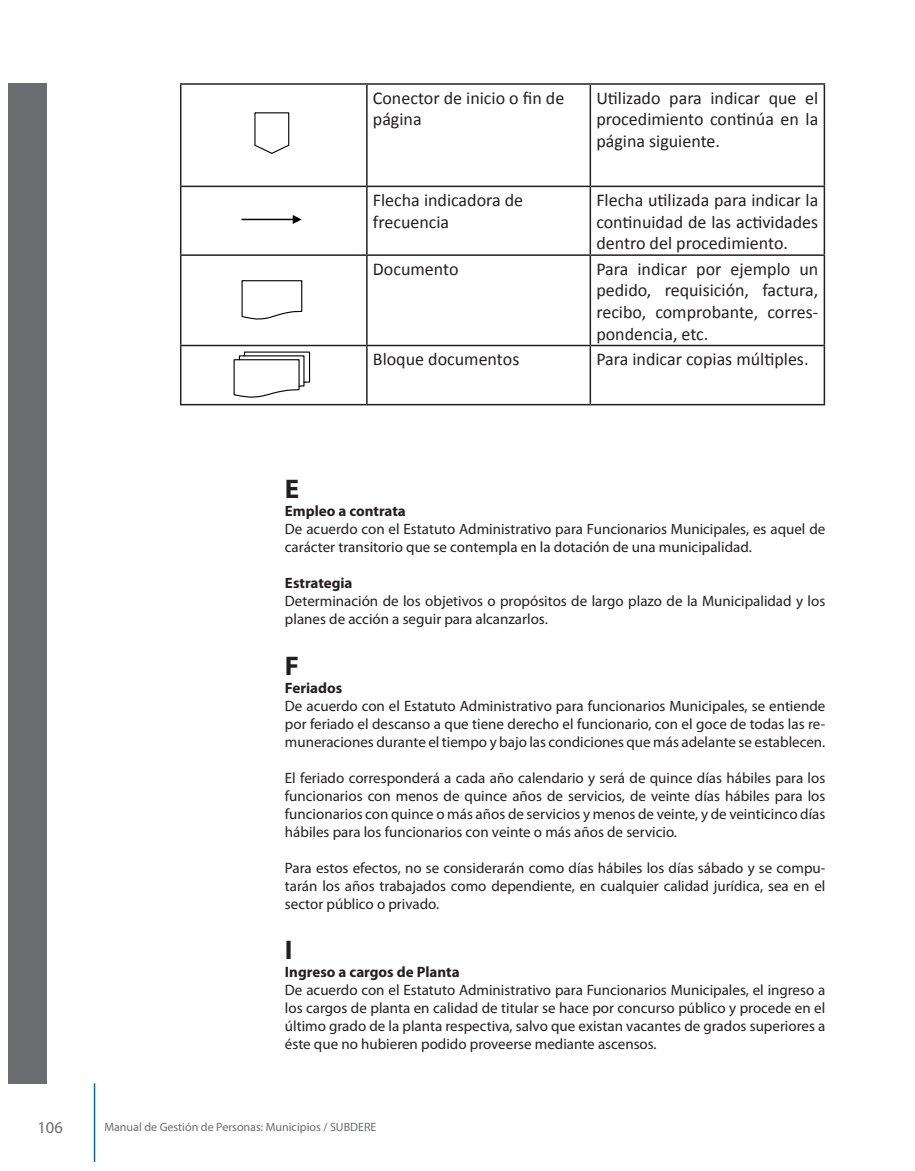
<style>
.page{position:relative;width:915px;height:1171px;background:#fff}
.page>*{position:absolute;margin:0;border:0;box-sizing:border-box;transform-origin:0 0}
.t1{font:700 27px "Myriad Pro";color:#231f20}
.t2{font:18px/21.6px "Calibri";color:#231f20;text-align:justify}
.t3{font:16.5px "Myriad Pro";color:#6c6d70}
.t4{font:15px/18px "Myriad Pro";color:#231f20;text-align:justify}
.t5{font:700 15px "Myriad Pro";color:#231f20}
.t6{font:12px "Myriad Pro";color:#6c6d70}
</style>
<div class="page">
<div style="left:9px;top:83px;width:38px;height:999px;background:#6c6d70"></div>
<hr style="left:94px;top:1082px;width:1px;height:79px;background:#006cb7">
<hr style="left:180px;top:83px;width:187px;height:2px;background:#231f20">
<hr style="left:180px;top:85px;width:1px;height:100px;background:#231f20">
<hr style="left:367px;top:83px;width:223px;height:2px;background:#231f20">
<hr style="left:366px;top:85px;width:1px;height:100px;background:#231f20">
<hr style="left:590px;top:83px;width:234px;height:2px;background:#231f20">
<hr style="left:589px;top:85px;width:2px;height:100px;background:#231f20">
<hr style="left:823px;top:85px;width:1px;height:100px;background:#231f20">
<hr style="left:180px;top:185px;width:187px;height:2px;background:#231f20">
<hr style="left:180px;top:187px;width:1px;height:67px;background:#231f20">
<hr style="left:367px;top:185px;width:223px;height:2px;background:#231f20">
<hr style="left:366px;top:187px;width:1px;height:67px;background:#231f20">
<hr style="left:590px;top:185px;width:234px;height:2px;background:#231f20">
<hr style="left:589px;top:187px;width:2px;height:67px;background:#231f20">
<hr style="left:823px;top:187px;width:1px;height:67px;background:#231f20">
<hr style="left:180px;top:254px;width:187px;height:2px;background:#231f20">
<hr style="left:180px;top:256px;width:1px;height:88px;background:#231f20">
<hr style="left:367px;top:254px;width:223px;height:2px;background:#231f20">
<hr style="left:366px;top:256px;width:1px;height:88px;background:#231f20">
<hr style="left:590px;top:254px;width:234px;height:2px;background:#231f20">
<hr style="left:589px;top:256px;width:2px;height:88px;background:#231f20">
<hr style="left:823px;top:256px;width:1px;height:88px;background:#231f20">
<hr style="left:180px;top:344px;width:187px;height:2px;background:#231f20">
<hr style="left:180px;top:346px;width:1px;height:58px;background:#231f20">
<hr style="left:367px;top:344px;width:223px;height:2px;background:#231f20">
<hr style="left:366px;top:346px;width:1px;height:58px;background:#231f20">
<hr style="left:590px;top:344px;width:234px;height:2px;background:#231f20">
<hr style="left:589px;top:346px;width:2px;height:58px;background:#231f20">
<hr style="left:823px;top:346px;width:1px;height:58px;background:#231f20">
<hr style="left:180px;top:404px;width:187px;height:1px;background:#231f20">
<hr style="left:367px;top:404px;width:223px;height:1px;background:#231f20">
<hr style="left:590px;top:404px;width:234px;height:1px;background:#231f20">
<svg style="left:254px;top:112px;width:35px;height:42px"></svg>
<hr style="left:242px;top:219px;width:52px;height:1px;background:#000">
<svg style="left:293px;top:215px;width:9px;height:9px"></svg>
<svg style="left:241px;top:280px;width:61px;height:39px"></svg>
<svg style="left:233px;top:351px;width:77px;height:46px"></svg>
<p class="t2" style="left:373px;top:87px;width:193px">Conector de inicio o fin de página</p>
<p class="t2" style="left:596px;top:87px;width:223px">Utilizado para indicar que el procedimiento continúa en la página siguiente.</p>
<p class="t2" style="left:373px;top:189px;width:152px">Flecha indicadora de frecuencia</p>
<p class="t2" style="left:596px;top:189px;width:223px">Flecha utilizada para indicar la continuidad de las actividades dentro del procedimiento.</p>
<p class="t2" style="left:373px;top:258px;width:87px">Documento</p>
<p class="t2" style="left:596px;top:258px;width:223px">Para indicar por ejemplo un pedido, requisición, factura, recibo, comprobante, corres&shy;pondencia, etc.</p>
<p class="t2" style="left:373px;top:348px;width:148px">Bloque documentos</p>
<p class="t2" style="left:596px;top:348px;width:214px">Para indicar copias múltiples.</p>
<h1 class="t1" style="left:285px;top:471px;width:16px">E</h1>
<p class="t5" style="left:285px;top:501px;width:122px">Empleo a contrata</p>
<p class="t4" style="left:285px;top:519px;width:541px">De acuerdo con el Estatuto Administrativo para Funcionarios Municipales, es aquel de carácter transitorio que se contempla en la dotación de una municipalidad.</p>
<p class="t5" style="left:285px;top:573px;width:69px">Estrategia</p>
<p class="t4" style="left:285px;top:591px;width:541px">Determinación de los objetivos o propósitos de largo plazo de la Municipalidad y los planes de acción a seguir para alcanzarlos.</p>
<h1 class="t1" style="left:285px;top:647px;width:16px">F</h1>
<p class="t5" style="left:285px;top:677px;width:59px">Feriados</p>
<p class="t4" style="left:285px;top:696px;width:542px">De acuerdo con el Estatuto Administrativo para funcionarios Municipales, se entiende por feriado el descanso a que tiene derecho el funcionario, con el goce de todas las re&shy;muneraciones durante el tiempo y bajo las condiciones que más adelante se establecen.</p>
<p class="t4" style="left:285px;top:768px;width:542px">El feriado corresponderá a cada año calendario y será de quince días hábiles para los funcionarios con menos de quince años de servicios, de veinte días hábiles para los funcionarios con quince o más años de servicios y menos de veinte, y de veinticinco días hábiles para los funcionarios con veinte o más años de servicio.</p>
<p class="t4" style="left:285px;top:858px;width:542px">Para estos efectos, no se considerarán como días hábiles los días sábado y se compu&shy;tarán los años trabajados como dependiente, en cualquier calidad jurídica, sea en el sector público o privado.</p>
<h1 class="t1" style="left:285px;top:932px;width:9px">I</h1>
<p class="t5" style="left:285px;top:962px;width:176px">Ingreso a cargos de Planta</p>
<p class="t4" style="left:285px;top:980px;width:542px">De acuerdo con el Estatuto Administrativo para Funcionarios Municipales, el ingreso a los cargos de planta en calidad de titular se hace por concurso público y procede en el último grado de la planta respectiva, salvo que existan vacantes de grados superiores a éste que no hubieren podido proveerse mediante ascensos.</p>
<p class="t3" style="left:37px;top:1116px;width:27px">106</p>
<p class="t6" style="left:104px;top:1118px;width:273px">Manual de Gestión de Personas: Municipios / SUBDERE</p>
</div>
